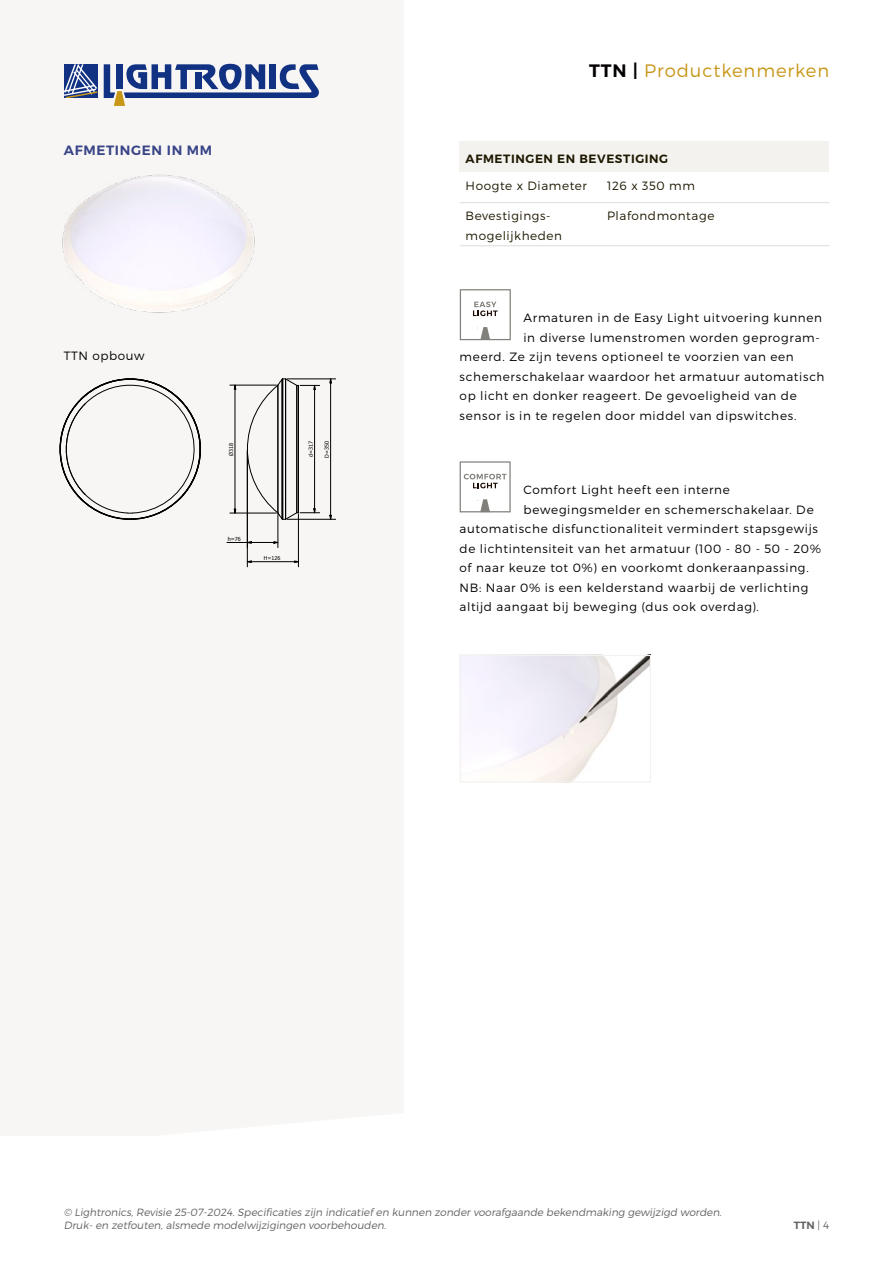
<style>
.page{position:relative;width:893px;height:1263px;background:#fff}
.page>*{position:absolute;margin:0;border:0;box-sizing:border-box;transform-origin:0 0}
.t1{font:18px "Trueno Lt";letter-spacing:.05em;color:#c89718}
.t2{font:13.5px "Trueno S Bd";letter-spacing:.05em;color:#394587}
.t3{font:12px "Trueno Lt";letter-spacing:.055em;color:#000}
.t4{font:12px/19.5px "Trueno Lt";letter-spacing:.05em;color:#1d1800}
.t5{font:12px "Trueno S Bd";letter-spacing:.05em;color:#1d1800}
.t6{font:10.5px/12.6px "Trueno Lt It";color:#636363}
.t7{font:10.5px "Trueno S Bd";color:#636363}
.t8{font:5.55px "Tahoma";letter-spacing:-.01em;color:#000}
.t9{font:5.4px "Tahoma";letter-spacing:.005em;color:#000}
.s1{font-size:5.4px}
.s2{font-family:"Trueno S Bd";color:#040000}
.s3{font-family:"Trueno Lt"}
</style>
<div class="page">
<div style="left:0;top:0;width:404px;height:1135px;background:#f7f6f5"></div>
<img style="left:62px;top:174px;width:193px;height:139px">
<svg style="left:64px;top:64px;width:33px;height:34px"></svg>
<svg style="left:104px;top:64px;width:215px;height:42px"></svg>
<div style="left:460px;top:142px;width:369px;height:30px;background:#f3f2ef"></div>
<hr style="left:460px;top:202px;width:141px;height:1px;background:#dddcdb">
<hr style="left:601px;top:202px;width:228px;height:1px;background:#dddcdb">
<hr style="left:460px;top:245px;width:141px;height:1px;background:#dddcdb">
<hr style="left:601px;top:245px;width:228px;height:1px;background:#dddcdb">
<svg style="left:460px;top:289px;width:51px;height:51px"></svg>
<svg style="left:460px;top:461px;width:51px;height:51px"></svg>
<svg style="left:60px;top:378px;width:141px;height:142px"></svg>
<svg style="left:329px;top:515px;width:3px;height:4px"></svg>
<svg style="left:329px;top:378px;width:3px;height:5px"></svg>
<hr style="left:330px;top:383px;width:1px;height:132px;background:#000">
<hr style="left:287px;top:379px;width:49px;height:1px;background:#000">
<hr style="left:287px;top:519px;width:49px;height:1px;background:#000">
<svg style="left:247px;top:378px;width:73px;height:143px"></svg>
<hr style="left:235px;top:389px;width:1px;height:120px;background:#000">
<hr style="left:230px;top:385px;width:46px;height:1px;background:#000">
<hr style="left:230px;top:513px;width:46px;height:1px;background:#000">
<svg style="left:246px;top:560px;width:6px;height:3px"></svg>
<svg style="left:294px;top:560px;width:4px;height:3px"></svg>
<hr style="left:251px;top:561px;width:43px;height:1px;background:#000">
<hr style="left:298px;top:514px;width:1px;height:53px;background:#000">
<hr style="left:247px;top:451px;width:1px;height:116px;background:#000">
<hr style="left:278px;top:515px;width:1px;height:33px;background:#000">
<svg style="left:227px;top:541px;width:52px;height:3px"></svg>
<img style="left:462px;top:657px;width:187px;height:123px">
<div style="left:460px;top:655px;width:191px;height:127px;border:1px solid #f3f2ef"></div>
<p class="t2" style="left:64px;top:142px;width:150px">AFMETINGEN IN MM</p>
<p class="t3" style="left:64px;top:349px;width:82px">TTN opbouw</p>
<p class="t9" style="left:228px;top:455px;width:14px;rotate:-90deg">Ø318</p>
<p class="t8" style="left:307px;top:457px;width:18px;rotate:-90deg"><span class="s1">d=</span>317</p>
<p class="t8" style="left:323px;top:458px;width:18px;rotate:-90deg"><span class="s1">D=</span>350</p>
<p class="t8" style="left:228px;top:535px;width:15px">h=76</p>
<p class="t9" style="left:264px;top:554px;width:18px">H=126</p>
<h1 class="t1" style="left:589px;top:60px;width:242px"><span class="s2">TTN |</span> Productkenmerken</h1>
<p class="t5" style="left:466px;top:151px;width:204px">AFMETINGEN EN BEVESTIGING</p>
<p class="t4" style="left:466px;top:176px;width:123px">Hoogte x Diameter</p>
<p class="t4" style="left:607px;top:176px;width:89px">126 x 350 mm</p>
<p class="t4" style="left:466px;top:206px;width:98px">Bevestigings&shy;mogelijkheden</p>
<p class="t4" style="left:607px;top:206px;width:109px">Plafondmontage</p>
<p class="t3" style="left:524px;top:310px;width:300px">Armaturen in de Easy Light uitvoering kunnen</p>
<p class="t3" style="left:524px;top:330px;width:296px">in diverse lumenstromen worden geprogram-</p>
<p class="t3" style="left:460px;top:349px;width:336px">meerd. Ze zijn tevens optioneel te voorzien van een</p>
<p class="t3" style="left:460px;top:369px;width:366px">schemerschakelaar waardoor het armatuur automatisch</p>
<p class="t3" style="left:460px;top:388px;width:339px">op licht en donker reageert. De gevoeligheid van de</p>
<p class="t3" style="left:460px;top:408px;width:338px">sensor is in te regelen door middel van dipswitches.</p>
<p class="t3" style="left:523px;top:483px;width:208px">Comfort Light heeft een interne</p>
<p class="t3" style="left:523px;top:502px;width:292px">bewegingsmelder en schemerschakelaar. De</p>
<p class="t3" style="left:460px;top:522px;width:360px">automatische disfunctionaliteit vermindert stapsgewijs</p>
<p class="t3" style="left:460px;top:541px;width:363px">de lichtintensiteit van het armatuur (100 - 80 - 50 - 20%</p>
<p class="t3" style="left:460px;top:561px;width:351px">of naar keuze tot 0%) en voorkomt donkeraanpassing.</p>
<p class="t3" style="left:460px;top:580px;width:350px">NB: Naar 0% is een kelderstand waarbij de verlichting</p>
<p class="t3" style="left:460px;top:600px;width:301px">altijd aangaat bij beweging (dus ook overdag).</p>
<p class="t6" style="left:64px;top:1206px;width:659px">© Lightronics, Revisie 25-07-2024. Specificaties zijn indicatief en kunnen zonder voorafgaande bekendmaking gewijzigd worden.<br>Druk- en zetfouten, alsmede modelwijzigingen voorbehouden.</p>
<p class="t7" style="left:794px;top:1219px;width:37px">TTN <span class="s3">| 4</span></p>
</div>
